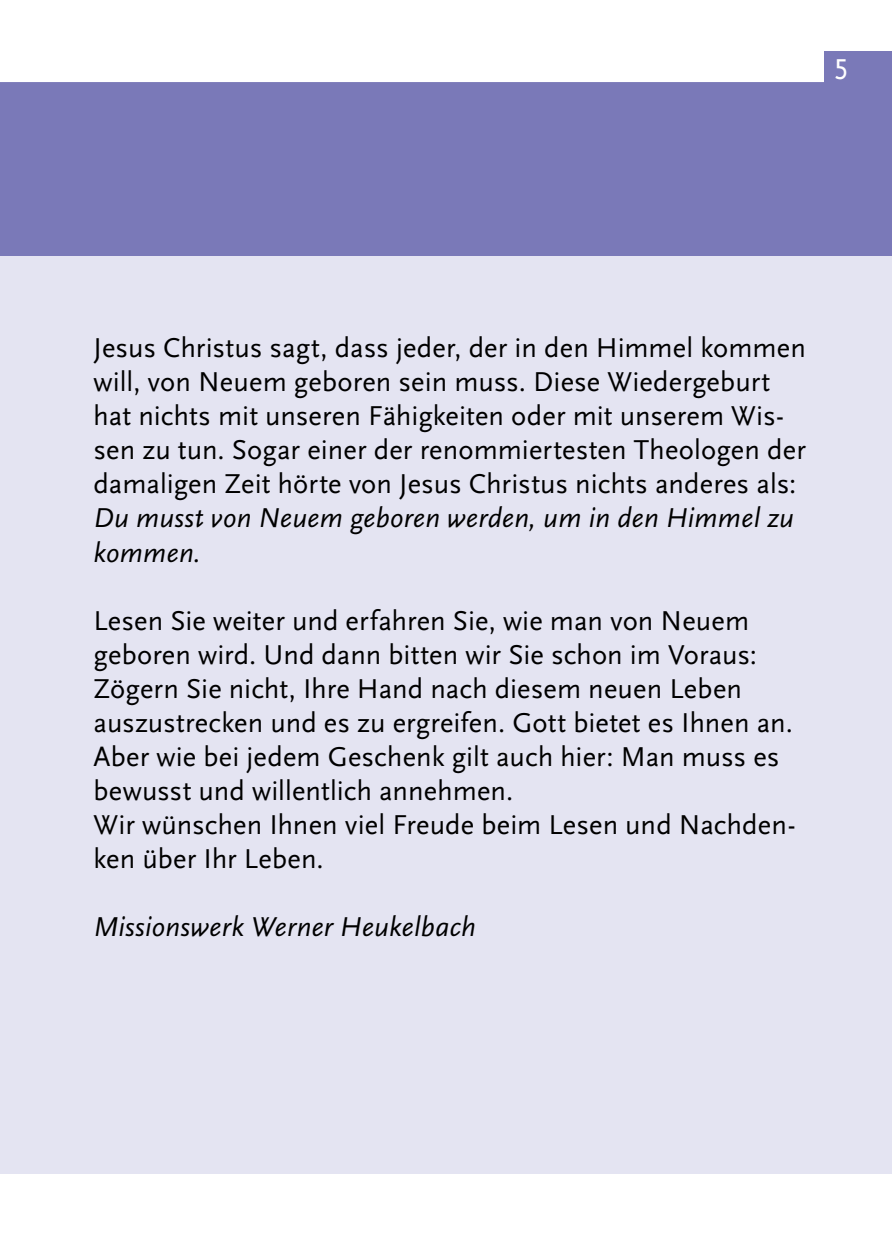
<style>
.page{position:relative;width:893px;height:1259px;background:#fff}
.page>*{position:absolute;margin:0;border:0;box-sizing:border-box;transform-origin:0 0}
.t1{font:30px "Scala Sans OT";color:#fff}
.t2{font:28.5px/33.9px "Scala Sans OT";letter-spacing:.005em;color:#000}
.t3{font:italic 28.5px/33.9px "Scala Sans OT";letter-spacing:.005em;color:#000}
</style>
<div class="page">
<div style="left:0;top:85px;width:891px;height:1089px;background:#e4e4f2"></div>
<div style="left:0;top:85px;width:891px;height:170px;background:#7a79b8"></div>
<div style="left:825px;top:51px;width:66px;height:34px;background:#7a79b8"></div>
<hr style="left:0;top:82px;width:891px;height:3px;background:#7a79b8">
<p class="t1" style="left:833px;top:53px;width:16px">5</p>
<p class="t2" style="left:94px;top:331px;width:714px">Jesus Christus sagt, dass jeder, der in den Himmel kommen will, von Neuem geboren sein muss. Diese Wiedergeburt hat nichts mit unseren Fähigkeiten oder mit unserem Wis&shy;sen zu tun. Sogar einer der renommiertesten Theologen der damaligen Zeit hörte von Jesus Christus nichts anderes als:</p>
<p class="t3" style="left:94px;top:502px;width:702px">Du musst von Neuem geboren werden, um in den Himmel zu kommen.</p>
<p class="t2" style="left:94px;top:604px;width:703px">Lesen Sie weiter und erfahren Sie, wie man von Neuem geboren wird. Und dann bitten wir Sie schon im Voraus:<br>Zögern Sie nicht, Ihre Hand nach diesem neuen Leben auszustrecken und es zu ergreifen. Gott bietet es Ihnen an.<br>Aber wie bei jedem Geschenk gilt auch hier: Man muss es bewusst und willentlich annehmen.<br>Wir wünschen Ihnen viel Freude beim Lesen und Nachden&shy;ken über Ihr Leben.</p>
<p class="t3" style="left:94px;top:910px;width:384px">Missionswerk Werner Heukelbach</p>
</div>
